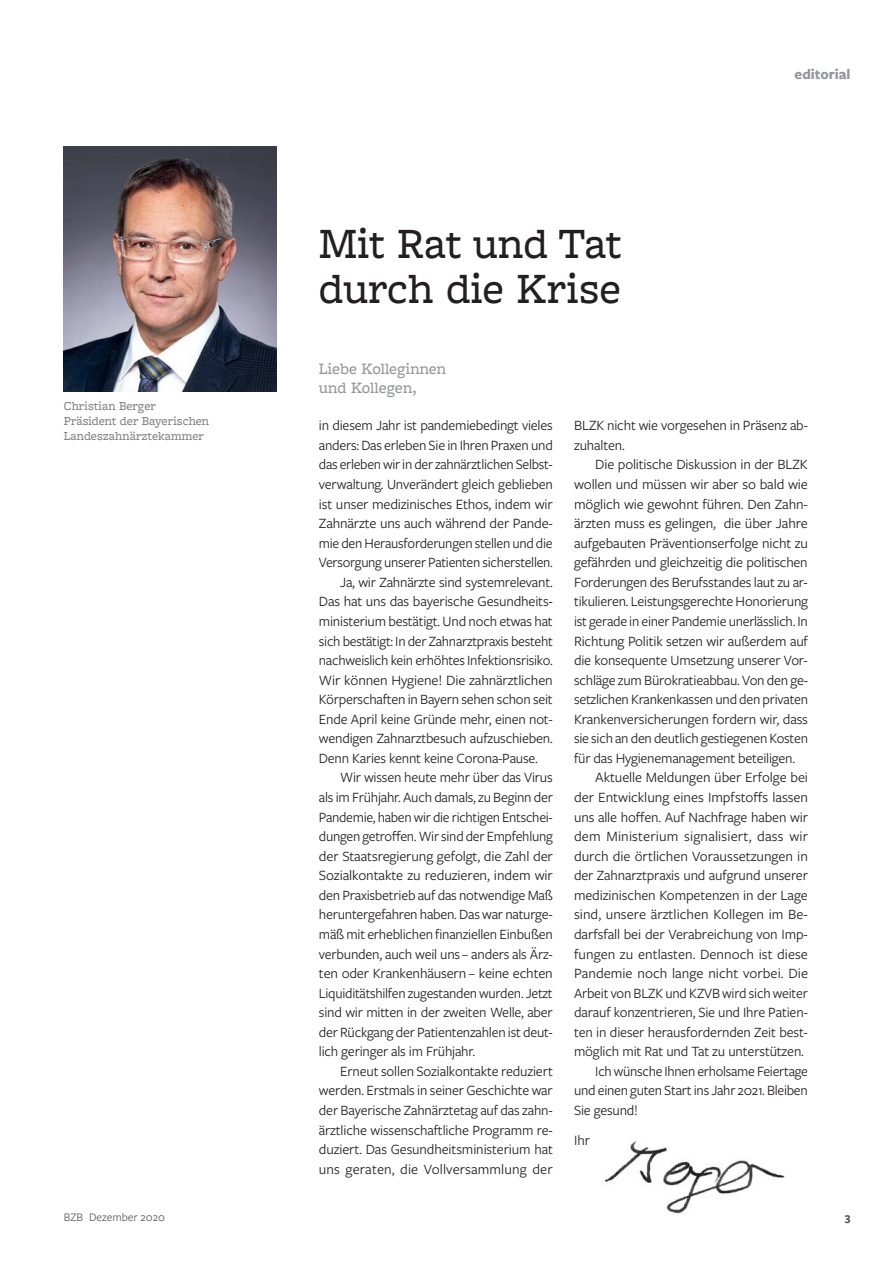
<style>
.page{position:relative;width:893px;height:1263px;background:#fff}
.page>*{position:absolute;margin:0;border:0;box-sizing:border-box;transform-origin:0 0}
.t1{font:500 45px/45px "Freight Macro Pro";color:#231f20}
.t2{font:500 16.5px/19.5px "Freight Macro Pro";color:#939598}
.t3{font:700 15px "Freight Sans Pro";color:#939598}
.t4{font:14.7px/19.5px "Freight Sans Pro";letter-spacing:-.015em;color:#231f20}
.t5{font:14.7px "Freight Sans Pro";letter-spacing:.01em;color:#231f20}
.t6{font:14.7px "Freight Sans Pro";letter-spacing:.005em;color:#231f20}
.t7{font:500 12.75px/15px "Freight Macro Pro";color:#808285}
.t8{font:12px "Freight Sans Pro";color:#58595b}
.t9{font:700 12px "Freight Sans Pro";color:#58595b}
</style>
<div class="page">
<img style="left:64px;top:147px;width:212px;height:244px">
<img style="left:604px;top:1141px;width:181px;height:73px">
<p class="t7" style="left:64px;top:400px;width:147px">Christian Berger<br>Präsident der Bayerischen<br>Landeszahnärztekammer</p>
<h1 class="t1" style="left:319px;top:226px;width:304px">Mit Rat und Tat durch die Krise</h1>
<p class="t3" style="left:795px;top:68px;width:57px">editorial</p>
<p class="t2" style="left:319px;top:361px;width:129px">Liebe Kolleginnen und Kollegen,</p>
<p class="t4" style="left:319px;top:417px;width:235px">in diesem Jahr ist pandemiebedingt vieles</p>
<p class="t4" style="left:319px;top:437px;width:235px">anders: Das erleben Sie in Ihren Praxen und</p>
<p class="t4" style="left:319px;top:456px;width:235px">das erleben wir in der zahnärztlichen Selbst-</p>
<p class="t4" style="left:319px;top:476px;width:235px">verwaltung. Unverändert gleich geblieben</p>
<p class="t4" style="left:319px;top:496px;width:235px">ist unser medizinisches Ethos, indem wir</p>
<p class="t4" style="left:319px;top:515px;width:235px">Zahnärzte uns auch während der Pande-</p>
<p class="t4" style="left:319px;top:535px;width:235px">mie den Herausforderungen stellen und die</p>
<p class="t4" style="left:319px;top:554px;width:235px">Versorgung unserer Pa tienten sicherstellen.</p>
<p class="t4" style="left:340px;top:574px;width:214px">Ja, wir Zahnärzte sind systemrelevant.</p>
<p class="t4" style="left:319px;top:593px;width:235px">Das hat uns das bayerische Gesundheits-</p>
<p class="t4" style="left:319px;top:613px;width:235px">ministerium bestätigt. Und noch etwas hat</p>
<p class="t4" style="left:319px;top:632px;width:235px">sich bestätigt: In der Zahnarztpraxis besteht</p>
<p class="t4" style="left:319px;top:652px;width:235px">nachweislich kein erhöhtes Infektionsrisiko.</p>
<p class="t4" style="left:319px;top:672px;width:235px">Wir können Hygiene! Die zahnärztlichen</p>
<p class="t4" style="left:319px;top:691px;width:235px">Körperschaften in Bayern sehen schon seit</p>
<p class="t4" style="left:319px;top:711px;width:235px">Ende April keine Gründe mehr, einen not-</p>
<p class="t4" style="left:319px;top:730px;width:235px">wendigen Zahnarztbesuch aufzuschieben.</p>
<p class="t4" style="left:319px;top:750px;width:221px">Denn Karies kennt keine Corona-Pause.</p>
<p class="t4" style="left:340px;top:769px;width:214px">Wir wissen heute mehr über das Virus</p>
<p class="t4" style="left:319px;top:789px;width:236px">als im Frühjahr. Auch damals, zu Beginn der</p>
<p class="t4" style="left:319px;top:809px;width:235px">Pandemie, haben wir die richtigen Entschei-</p>
<p class="t4" style="left:319px;top:828px;width:235px">dungen getroffen. Wir sind der Empfehlung</p>
<p class="t4" style="left:319px;top:848px;width:235px">der Staatsregierung gefolgt, die Zahl der</p>
<p class="t4" style="left:319px;top:867px;width:235px">Sozialkontakte zu reduzieren, indem wir</p>
<p class="t4" style="left:319px;top:887px;width:235px">den Praxisbetrieb auf das notwendige Maß</p>
<p class="t4" style="left:319px;top:906px;width:235px">heruntergefahren haben. Das war naturge-</p>
<p class="t4" style="left:319px;top:926px;width:235px">mäß mit erheblichen finanziellen Einbußen</p>
<p class="t4" style="left:319px;top:945px;width:235px">verbunden, auch weil uns – anders als Ärz-</p>
<p class="t4" style="left:319px;top:965px;width:235px">ten oder Krankenhäusern – keine echten</p>
<p class="t4" style="left:319px;top:985px;width:235px">Liquiditätshilfen zugestanden wurden. Jetzt</p>
<p class="t4" style="left:319px;top:1004px;width:235px">sind wir mitten in der zweiten Welle, aber</p>
<p class="t4" style="left:319px;top:1024px;width:235px">der Rückgang der Patientenzahlen ist deut-</p>
<p class="t4" style="left:319px;top:1043px;width:158px">lich geringer als im Frühjahr.</p>
<p class="t4" style="left:340px;top:1063px;width:214px">Erneut sollen Sozialkontakte reduziert</p>
<p class="t4" style="left:319px;top:1082px;width:235px">werden. Erstmals in seiner Geschichte war</p>
<p class="t4" style="left:319px;top:1102px;width:235px">der Bayerische Zahnärztetag auf das zahn-</p>
<p class="t4" style="left:319px;top:1121px;width:235px">ärztliche wissenschaftliche Programm re-</p>
<p class="t4" style="left:319px;top:1141px;width:236px">duziert. Das Gesundheitsministerium hat</p>
<p class="t6" style="left:319px;top:1163px;width:235px">uns geraten, die Vollversammlung der</p>
<p class="t4" style="left:574px;top:417px;width:235px">BLZK nicht wie vorgesehen in Präsenz ab&shy;zuhalten.</p>
<p class="t4" style="left:595px;top:456px;width:214px">Die politische Diskussion in der BLZK</p>
<p class="t4" style="left:574px;top:476px;width:235px">wollen und müssen wir aber so bald wie</p>
<p class="t4" style="left:574px;top:496px;width:235px">möglich wie gewohnt führen. Den Zahn-</p>
<p class="t4" style="left:574px;top:515px;width:235px">ärzten muss es gelingen, die über Jahre</p>
<p class="t4" style="left:574px;top:535px;width:236px">aufgebauten Präventionserfolge nicht zu</p>
<p class="t4" style="left:574px;top:554px;width:235px">gefährden und gleichzeitig die politischen</p>
<p class="t4" style="left:574px;top:574px;width:235px">Forderungen des Berufsstandes laut zu ar-</p>
<p class="t4" style="left:574px;top:593px;width:236px">tikulieren. Leistungsgerechte Honorierung</p>
<p class="t4" style="left:574px;top:613px;width:235px">ist gerade in einer Pandemie unerlässlich. In</p>
<p class="t4" style="left:574px;top:632px;width:235px">Richtung Politik setzen wir außer dem auf</p>
<p class="t4" style="left:574px;top:652px;width:235px">die konsequente Umsetzung unserer Vor-</p>
<p class="t4" style="left:574px;top:672px;width:235px">schläge zum Bürokratieabbau. Von den ge-</p>
<p class="t4" style="left:574px;top:691px;width:236px">setzlichen Krankenkassen und den privaten</p>
<p class="t4" style="left:574px;top:711px;width:235px">Krankenversicherungen fordern wir, dass</p>
<p class="t4" style="left:574px;top:730px;width:235px">sie sich an den deutlich gestiegenen Kosten</p>
<p class="t4" style="left:574px;top:750px;width:223px">für das Hygienemanagement beteiligen.</p>
<p class="t4" style="left:595px;top:769px;width:214px">Aktuelle Meldungen über Erfolge bei</p>
<p class="t4" style="left:574px;top:789px;width:236px">der Entwicklung eines Impfstoffs lassen</p>
<p class="t4" style="left:574px;top:809px;width:235px">uns alle hoffen. Auf Nachfrage haben wir</p>
<p class="t5" style="left:574px;top:831px;width:235px">dem Ministerium signalisiert, dass wir</p>
<p class="t4" style="left:574px;top:848px;width:235px">durch die örtlichen Voraus setzungen in</p>
<p class="t4" style="left:574px;top:867px;width:235px">der Zahnarztpraxis und aufgrund unserer</p>
<p class="t4" style="left:574px;top:887px;width:235px">medi zinischen Kompetenzen in der Lage</p>
<p class="t4" style="left:574px;top:906px;width:235px">sind, unsere ärztlichen Kollegen im Be-</p>
<p class="t4" style="left:574px;top:926px;width:235px">darfsfall bei der Verabreichung von Imp-</p>
<p class="t4" style="left:574px;top:945px;width:235px">fungen zu entlasten. Dennoch ist diese</p>
<p class="t4" style="left:574px;top:965px;width:236px">Pandemie noch lange nicht vorbei. Die</p>
<p class="t4" style="left:574px;top:985px;width:235px">Arbeit von BLZK und KZVB wird sich weiter</p>
<p class="t4" style="left:574px;top:1004px;width:235px">darauf konzentrieren, Sie und Ihre Patien-</p>
<p class="t4" style="left:574px;top:1024px;width:235px">ten in dieser herausfordernden Zeit best-</p>
<p class="t4" style="left:574px;top:1043px;width:231px">möglich mit Rat und Tat zu unterstützen.</p>
<p class="t4" style="left:595px;top:1063px;width:214px">Ich wünsche Ihnen erholsame Feiertage</p>
<p class="t4" style="left:574px;top:1082px;width:235px">und einen guten Start ins Jahr 2021. Bleiben</p>
<p class="t4" style="left:574px;top:1102px;width:66px">Sie gesund!</p>
<p class="t4" style="left:574px;top:1132px;width:18px">Ihr</p>
<p class="t8" style="left:64px;top:1213px;width:103px">BZB Dezember 2020</p>
<p class="t9" style="left:845px;top:1213px;width:7px">3</p>
</div>
